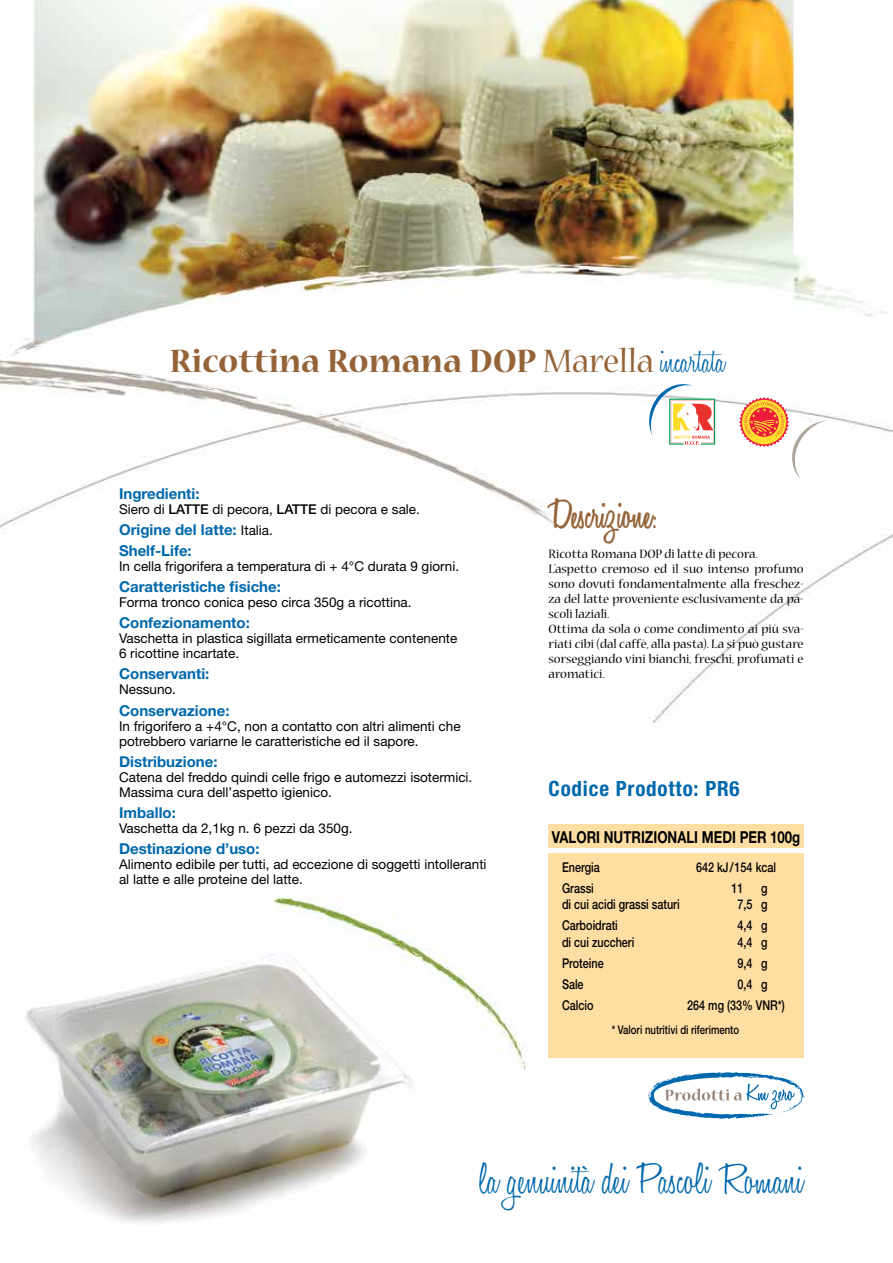
<style>
.page{position:relative;width:893px;height:1263px;background:#fff}
.page>*{position:absolute;margin:0;border:0;box-sizing:border-box;transform-origin:0 0}
.t1{font:300 44.55px "Honey Script";color:#0068ac}
.t2{font:600 43.5px "Honey Script";color:#956338}
.t3{font:700 36px "Nueva Std";color:#956338}
.t4{font:700 condensed 21px "Helvetica Neue LT";letter-spacing:.04em;color:#0068ac}
.t5{font:700 16.5px "Helvetica Neue LT";color:#000;scale:.8 1}
.t6{font:700 15px/21px "Helvetica Neue LT";color:#0068ac}
.t7{font:13.5px/15px "Helvetica Neue LT";color:#000}
.t8{font:13.5px/15px "Nueva Std";color:#000}
.t9{font:500 13.5px "Helvetica Neue LT";color:#000;scale:.8 1}
.t10{font:500 12px "Helvetica Neue LT";color:#000;scale:.8 1}
.s1{font-weight:400}
.s2{font-family:"Honey Script";font-weight:300;color:#0068ac}
.s3{font-weight:500}
.s4{font-weight:400;font-size:13.5px;color:#000}
</style>
<div class="page">
<img style="left:0;top:0;width:893px;height:1070px">
<svg style="left:0;top:921px;width:502px;height:149px"></svg>
<img style="left:10px;top:922px;width:424px;height:301px">
<svg style="left:648px;top:380px;width:67px;height:65px"></svg>
<svg style="left:739px;top:397px;width:89px;height:82px"></svg>
<div style="left:549px;top:824px;width:255px;height:24px;background:#ffdea3"></div>
<div style="left:549px;top:853px;width:255px;height:204px;background:#ffdea3"></div>
<svg style="left:648px;top:1072px;width:157px;height:47px"></svg>
<h3 class="t3" style="left:170px;top:345px;width:557px">Ricottina Romana DOP <span class="s1">Marella</span> <span class="s2">incartata</span></h3>
<p class="t6" style="left:119px;top:483px;width:82px">Ingredienti:</p>
<p class="t7" style="left:119px;top:502px;width:302px">Siero di <span class="s3">latte</span> di pecora, <span class="s3">latte</span> di pecora e sale.</p>
<p class="t6" style="left:119px;top:519px;width:155px">Origine del latte: <span class="s4">Italia.<br></span>Shelf-Life:</p>
<p class="t7" style="left:119px;top:559px;width:342px">In cella frigorifera a temperatura di + 4°C durata 9 giorni.</p>
<p class="t6" style="left:119px;top:576px;width:163px">Caratteristiche fisiche:</p>
<p class="t7" style="left:119px;top:595px;width:294px">Forma tronco conica peso circa 350g a ricottina.</p>
<p class="t6" style="left:119px;top:612px;width:132px">Confezionamento:</p>
<p class="t7" style="left:119px;top:631px;width:340px">Vaschetta in plastica sigillata ermeticamente contenente<br>6 ricottine incartate.</p>
<p class="t6" style="left:119px;top:663px;width:92px">Conservanti:</p>
<p class="t7" style="left:119px;top:682px;width:59px">Nessuno.</p>
<p class="t6" style="left:119px;top:699px;width:112px">Conservazione:</p>
<p class="t7" style="left:119px;top:718px;width:343px">In frigorifero a +4°C, non a contatto con altri alimenti che potrebbero variarne le caratteristiche ed il sapore.</p>
<p class="t6" style="left:119px;top:750px;width:100px">Distribuzione:</p>
<p class="t7" style="left:119px;top:769px;width:355px">Catena del freddo quindi celle frigo e automezzi isotermici.<br>Massima cura dell’aspetto igienico.</p>
<p class="t6" style="left:119px;top:801px;width:58px">Imballo:</p>
<p class="t7" style="left:119px;top:820px;width:235px">Vaschetta da 2,1kg n. 6 pezzi da 350g.</p>
<p class="t6" style="left:119px;top:837px;width:142px">Destinazione d’uso:</p>
<p class="t7" style="left:119px;top:856px;width:369px">Alimento edibile per tutti, ad eccezione di soggetti intolleranti al latte e alle proteine del latte.</p>
<h2 class="t2" style="left:549px;top:488px;width:110px">Descrizione:</h2>
<p class="t8" style="left:549px;top:547px;width:257px">Ricotta Romana DOP di latte di pecora.<br>L’aspetto cremoso ed il suo intenso profumo sono dovuti fondamentalmente alla freschez&shy;za del latte proveniente esclusivamente da pa&shy;scoli laziali.<br>Ottima da sola o come condimento ai più sva&shy;riati cibi (dal caffè, alla pasta). La si può gustare sorseggiando vini bianchi, freschi, profumati e aromatici.</p>
<h3 class="t4" style="left:549px;top:775px;width:193px">Codice Prodotto: PR6</h3>
<p class="t5" style="left:552px;top:827px;width:312px">VALORI NUTRIZIONALI MEDI PER 100g</p>
<p class="t9" style="left:549px;top:859px;width:66px">Energia</p>
<p class="t9" style="left:696px;top:859px;width:102px">642 kJ/154 kcal</p>
<p class="t9" style="left:562px;top:880px;width:41px">Grassi</p>
<p class="t9" style="left:731px;top:880px;width:17px">11</p>
<p class="t9" style="left:761px;top:880px;width:10px">g</p>
<p class="t9" style="left:562px;top:896px;width:149px">di cui acidi grassi saturi</p>
<p class="t9" style="left:738px;top:896px;width:39px">7,5 g</p>
<p class="t9" style="left:562px;top:917px;width:71px">Carboidrati</p>
<p class="t9" style="left:738px;top:917px;width:39px">4,4 g</p>
<p class="t9" style="left:562px;top:934px;width:92px">di cui zuccheri</p>
<p class="t9" style="left:738px;top:934px;width:39px">4,4 g</p>
<p class="t9" style="left:562px;top:955px;width:54px">Proteine</p>
<p class="t9" style="left:738px;top:955px;width:39px">9,4 g</p>
<p class="t9" style="left:562px;top:976px;width:29px">Sale</p>
<p class="t9" style="left:738px;top:976px;width:39px">0,4 g</p>
<p class="t9" style="left:562px;top:997px;width:41px">Calcio</p>
<p class="t9" style="left:687px;top:997px;width:124px">264 mg (33% VNR*)</p>
<p class="t10" style="left:612px;top:1022px;width:161px">* Valori nutritivi di riferimento</p>
<h1 class="t1" style="left:479px;top:1152px;width:325px">la genuinità dei Pascoli Romani</h1>
</div>
